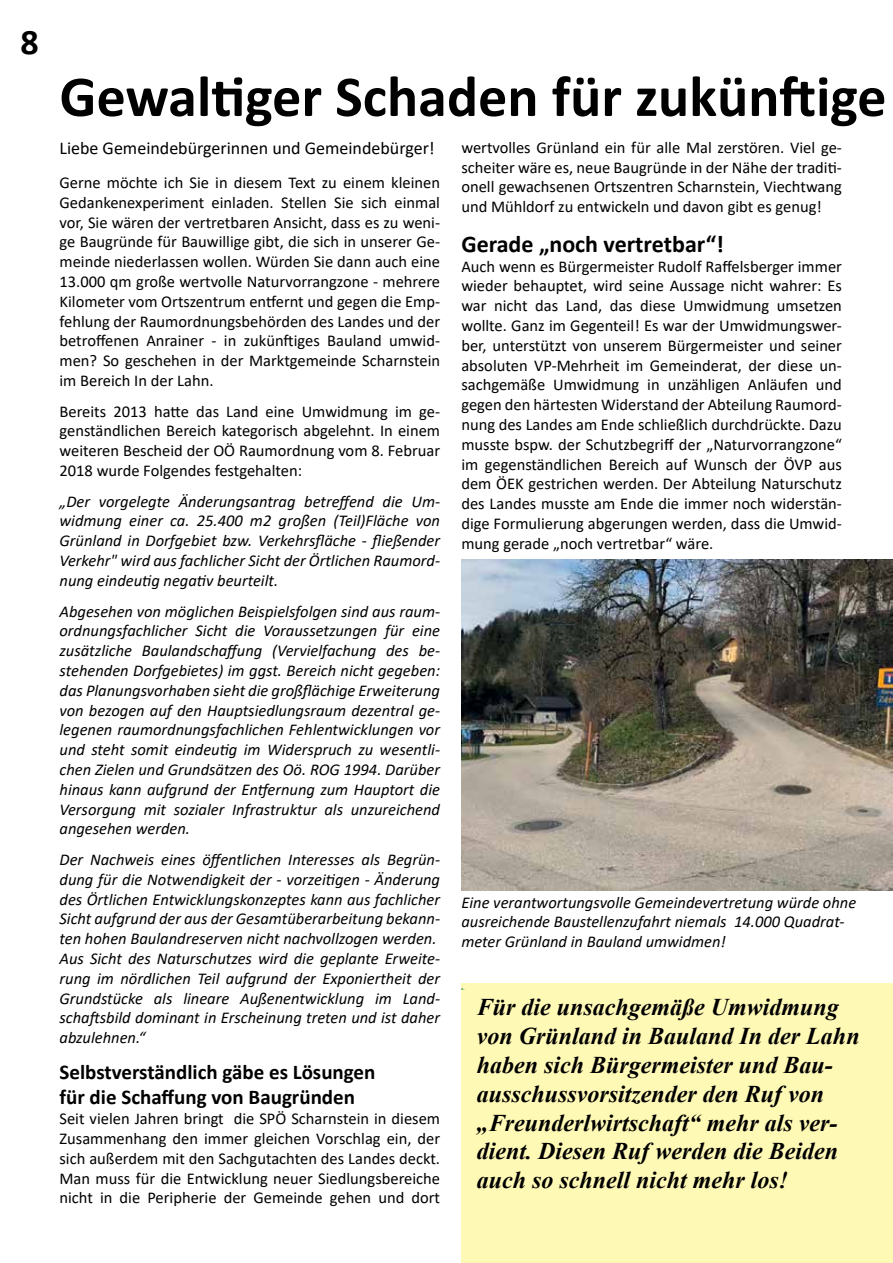
<style>
.page{position:relative;width:893px;height:1263px;background:#fff}
.page>*{position:absolute;margin:0;border:0;box-sizing:border-box;transform-origin:0 0}
.t1{font:700 58.2px "Calibri";color:#000}
.t2{font:700 36px "Calibri";color:#000}
.t3{font:italic 700 24px/28.8px "Times New Roman";color:#000}
.t4{font:700 24px "Calibri";color:#000}
.t5{font:700 21px/25.2px "Calibri";color:#000}
.t6{font:18px "Calibri";color:#000}
.t7{font:16.5px/19.8px "Calibri";color:#000;text-align:justify}
.t8{font:italic 16.5px/19.8px "Calibri";color:#000;text-align:justify}
</style>
<div class="page">
<div style="left:461px;top:984px;width:431px;height:279px;background:#fff9b6"></div>
<img style="left:462px;top:559px;width:431px;height:331px">
<h2 class="t2" style="left:21px;top:17px;width:20px">8</h2>
<h1 class="t1" style="left:60px;top:55px;width:828px">Gewaltiger Schaden für zukünftige</h1>
<p class="t6" style="left:60px;top:135px;width:377px">Liebe Gemeindebürgerinnen und Gemeindebürger!</p>
<p class="t7" style="left:60px;top:172px;width:382px">Gerne möchte ich Sie in diesem Text zu einem kleinen Gedankenexperiment einladen. Stellen Sie sich einmal vor, Sie wären der vertretbaren Ansicht, dass es zu weni&shy;ge Baugründe für Bauwillige gibt, die sich in unserer Ge&shy;meinde niederlassen wollen. Würden Sie dann auch eine 13.000 qm große wertvolle Naturvorrangzone - mehrere Kilometer vom Ortszentrum entfernt und gegen die Emp&shy;fehlung der Raumordnungsbehörden des Landes und der betroffenen Anrainer - in zukünftiges Bauland umwid&shy;men? So geschehen in der Marktgemeinde Scharnstein im Bereich In der Lahn.</p>
<p class="t7" style="left:60px;top:401px;width:382px">Bereits 2013 hatte das Land eine Umwidmung im ge&shy;genständlichen Bereich kategorisch abgelehnt. In einem weiteren Bescheid der OÖ Raumordnung vom 8. Februar 2018 wurde Folgendes festgehalten:</p>
<p class="t8" style="left:60px;top:491px;width:382px">„Der vorgelegte Änderungsantrag betreffend die Um&shy;widmung einer ca. 25.400 m2 großen (Teil)Fläche von Grünland in Dorfgebiet bzw. Verkehrsfläche - fließender Verkehr" wird aus fachlicher Sicht der Örtlichen Raumord&shy;nung eindeutig negativ beurteilt.</p>
<p class="t8" style="left:60px;top:600px;width:382px">Abgesehen von möglichen Beispielsfolgen sind aus raum&shy;ordnungsfachlicher Sicht die Voraussetzungen für eine zusätzliche Baulandschaffung (Vervielfachung des be&shy;stehenden Dorfgebietes) im ggst. Bereich nicht gegeben: das Planungsvorhaben sieht die großflächige Erweiterung von bezogen auf den Hauptsiedlungsraum dezentral ge&shy;legenen raumordnungsfachlichen Fehlentwicklungen vor und steht somit eindeutig im Widerspruch zu wesentli&shy;chen Zielen und Grundsätzen des Oö. ROG 1994. Darüber hinaus kann aufgrund der Entfernung zum Hauptort die Versorgung mit sozialer Infrastruktur als unzureichend angesehen werden.</p>
<p class="t8" style="left:60px;top:849px;width:382px;text-align:left">Der Nachweis eines öffentlichen Interesses als Begrün&shy;dung für die Notwendigkeit der - vorzeitigen - Änderung des Örtlichen Entwicklungskonzeptes kann aus fachlicher Sicht aufgrund der aus der Gesamtüberarbeitung bekann&shy;ten hohen Baulandreserven nicht nachvollzogen werden.<br>Aus Sicht des Naturschutzes wird die geplante Erweite&shy;rung im nördlichen Teil aufgrund der Exponiertheit der Grundstücke als lineare Außenentwicklung im Land&shy;schaftsbild dominant in Erscheinung treten und ist daher abzulehnen.“</p>
<p class="t5" style="left:60px;top:1059px;width:317px">Selbstverständlich gäbe es Lösungen für die Schaffung von Baugründen</p>
<p class="t7" style="left:60px;top:1108px;width:382px">Seit vielen Jahren bringt die SPÖ Scharnstein in diesem Zusammenhang den immer gleichen Vorschlag ein, der sich außerdem mit den Sachgutachten des Landes deckt.<br>Man muss für die Entwicklung neuer Siedlungsbereiche nicht in die Peripherie der Gemeinde gehen und dort</p>
<p class="t7" style="left:461px;top:137px;width:382px">wertvolles Grünland ein für alle Mal zerstören. Viel ge&shy;scheiter wäre es, neue Baugründe in der Nähe der traditi&shy;onell gewachsenen Ortszentren Scharnstein, Viechtwang und Mühldorf zu entwickeln und davon gibt es genug!</p>
<h3 class="t4" style="left:461px;top:227px;width:264px">Gerade „noch vertretbar“!</h3>
<p class="t7" style="left:461px;top:256px;width:382px">Auch wenn es Bürgermeister Rudolf Raffelsberger immer wieder behauptet, wird seine Aussage nicht wahrer: Es war nicht das Land, das diese Umwidmung umsetzen wollte. Ganz im Gegenteil! Es war der Umwidmungswer&shy;ber, unterstützt von unserem Bürgermeister und seiner absoluten VP-Mehrheit im Gemeinderat, der diese un&shy;sachgemäße Umwidmung in unzähligen Anläufen und gegen den härtesten Widerstand der Abteilung Raumord&shy;nung des Landes am Ende schließlich durchdrückte. Dazu musste bspw. der Schutzbegriff der „Naturvorrangzone“ im gegenständlichen Bereich auf Wunsch der ÖVP aus dem ÖEK gestrichen werden. Der Abteilung Naturschutz des Landes musste am Ende die immer noch widerstän&shy;dige Formulierung abgerungen werden, dass die Umwid&shy;mung gerade „noch vertretbar“ wäre.</p>
<p class="t8" style="left:461px;top:891px;width:396px;text-align:left">Eine verantwortungsvolle Gemeindevertretung würde ohne ausreichende Baustellenzufahrt niemals 14.000 Quadrat&shy;meter Grünland in Bauland umwidmen!</p>
<p class="t3" style="left:477px;top:992px;width:384px">Für die unsachgemäße Umwidmung von Grünland in Bauland In der Lahn haben sich Bürgermeister und Bau&shy;ausschussvorsitzender den Ruf von „Freunderlwirtschaft“ mehr als ver&shy;dient. Diesen Ruf werden die Beiden auch so schnell nicht mehr los!</p>
</div>
